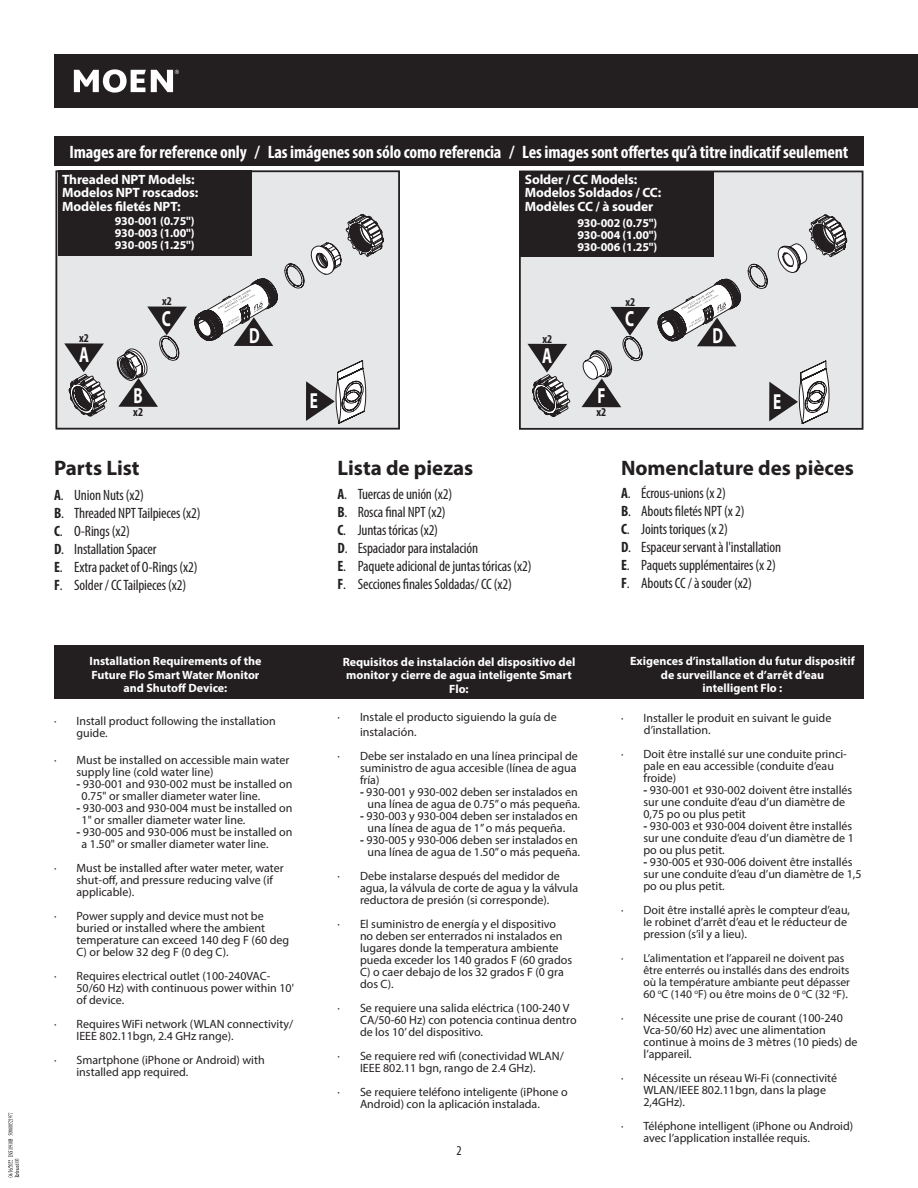
<style>
.page{position:relative;width:918px;height:1188px;background:#fff}
.page>*{position:absolute;margin:0;border:0;box-sizing:border-box;transform-origin:0 0}
.t1{font:700 21.9px "Myriad Pro";color:#fff;scale:.7 1}
.t2{font:700 21px "Myriad Pro";color:#231f20}
.t3{font:700 condensed 18px "Myriad Pro";letter-spacing:-.01em;color:#fff}
.t4{font:condensed 15px/18px "Myriad Pro";letter-spacing:-.01em;color:#231f20}
.t5{font:700 13.5px/13.5px "Myriad Pro";letter-spacing:-.01em;color:#fff}
.t6{font:condensed 13.5px "Myriad Pro";color:#231f20}
.t7{font:12px/12px "Myriad Pro";color:#231f20}
.t8{font:700 12px/13.5px "Myriad Pro";color:#fff;text-align:center}
.t9{font:700 condensed 12px "Myriad Pro";color:#231f20}
.t10{font:11.7px/12px "Myriad Pro";color:#231f20}
.s1{font-weight:700}
</style>
<div class="page">
<div style="left:54px;top:54px;width:864px;height:54px;background:#231f20"></div>
<svg style="left:74px;top:69px;width:105px;height:24px"></svg>
<svg style="left:56px;top:170px;width:344px;height:260px;background:#d0d0d2"></svg>
<svg style="left:64px;top:213px;width:321px;height:216px;background:#ceced0"></svg>
<div style="left:54px;top:645px;width:810px;height:54px;background:#231f20"></div>
<svg style="left:519px;top:171px;width:344px;height:259px;background:#d1d2d3"></svg>
<svg style="left:533px;top:416px;width:297px;height:13px;background:#c4c4c6"></svg>
<svg style="left:527px;top:344px;width:44px;height:73px"></svg>
<svg style="left:533px;top:257px;width:49px;height:159px;background:#c4c4c6"></svg>
<svg style="left:582px;top:213px;width:266px;height:211px;background:#d1d1d3"></svg>
<div style="left:58px;top:170px;width:194px;height:86px;background:#231f20"></div>
<div style="left:520px;top:171px;width:194px;height:86px;background:#231f20"></div>
<div style="left:54px;top:136px;width:810px;height:30px;background:#231f20"></div>
<svg style="left:8px;top:1113px;width:11px;height:64px"></svg>
<h3 class="t3" style="left:70px;top:140px;width:780px">Images are for reference only / Las imágenes son sólo como referencia / Les images sont offertes qu’à titre indicatif seulement</h3>
<p class="t5" style="left:62px;top:172px;width:138px">Threaded NPT Models:<br>Modelos NPT roscados:<br>Modèles filetés NPT:</p>
<p class="t5" style="left:525px;top:172px;width:138px">Solder / CC Models:<br>Modelos Soldados / CC:<br>Modèles CC / à souder</p>
<p class="t8" style="left:115px;top:215px;width:81px;line-height:12px;text-align:justify">930-001 (0.75")<br>930-003 (1.00")<br>930-005 (1.25")</p>
<p class="t8" style="left:577px;top:216px;width:81px;line-height:12px;text-align:justify">930-002 (0.75")<br>930-004 (1.00")<br>930-006 (1.25")</p>
<p class="t9" style="left:162px;top:294px;width:11px">x2</p>
<p class="t9" style="left:625px;top:294px;width:11px">x2</p>
<p class="t9" style="left:79px;top:331px;width:11px">x2</p>
<h1 class="t1" style="left:162px;top:304px;width:14px">C</h1>
<h1 class="t1" style="left:249px;top:321px;width:17px">D</h1>
<p class="t9" style="left:542px;top:331px;width:11px">x2</p>
<h1 class="t1" style="left:625px;top:304px;width:14px">C</h1>
<h1 class="t1" style="left:712px;top:322px;width:17px">D</h1>
<h1 class="t1" style="left:79px;top:341px;width:16px">A</h1>
<h1 class="t1" style="left:542px;top:341px;width:16px">A</h1>
<h1 class="t1" style="left:134px;top:381px;width:15px">B</h1>
<p class="t9" style="left:133px;top:404px;width:11px">x2</p>
<h1 class="t1" style="left:310px;top:387px;width:13px">E</h1>
<h1 class="t1" style="left:597px;top:381px;width:13px">F</h1>
<p class="t9" style="left:597px;top:405px;width:11px">x2</p>
<h1 class="t1" style="left:773px;top:387px;width:13px">E</h1>
<h2 class="t2" style="left:54px;top:454px;width:87px">Parts List</h2>
<p class="t4" style="left:54px;top:485px;width:148px"><span class="s1">A</span>. Union Nuts (x2)<br><span class="s1">B</span>. Threaded NPT Tailpieces (x2)<br><span class="s1">C</span>. O-Rings (x2)<br><span class="s1">D</span>. Installation Spacer<br><span class="s1">E</span>. Extra packet of O-Rings (x2)<br><span class="s1">F</span>. Solder / CC Tailpieces (x2)</p>
<h2 class="t2" style="left:338px;top:454px;width:137px">Lista de piezas</h2>
<p class="t4" style="left:338px;top:485px;width:196px"><span class="s1">A</span>. Tuercas de unión (x2)<br><span class="s1">B</span>. Rosca final NPT (x2)<br><span class="s1">C</span>. Juntas tóricas (x2)<br><span class="s1">D</span>. Espaciador para instalación<br><span class="s1">E</span>. Paquete adicional de juntas tóricas (x2)<br><span class="s1">F</span>. Secciones finales Soldadas/ CC (x2)</p>
<h2 class="t2" style="left:621px;top:454px;width:235px">Nomenclature des pièces</h2>
<p class="t4" style="left:621px;top:484px;width:162px"><span class="s1">A</span>. Écrous-unions (x 2)<br><span class="s1">B</span>. Abouts filetés NPT (x 2)<br><span class="s1">C</span>. Joints toriques (x 2)<br><span class="s1">D</span>. Espaceur servant à l'installation<br><span class="s1">E</span>. Paquets supplémentaires (x 2)<br><span class="s1">F</span>. Abouts CC / à souder (x2)</p>
<p class="t8" style="left:90px;top:654px;width:173px">Installation Requirements of the<br>Future Flo Smart Water Monitor and Shutoff Device:</p>
<p class="t7" style="left:77px;top:715px;width:201px;text-indent:-22px">· Install product following the installation guide.</p>
<p class="t7" style="left:77px;top:754px;width:214px;text-indent:-22px">· Must be installed on accessible main water supply line (cold water line)</p>
<p class="t7" style="left:82px;top:778px;width:212px;text-indent:-5px"><span class="s1">-</span> 930-001 and 930-002 must be installed on<br>0.75" or smaller diameter water line.</p>
<p class="t7" style="left:82px;top:802px;width:212px;text-indent:-5px"><span class="s1">-</span> 930-003 and 930-004 must be installed on<br>1" or smaller diameter water line.</p>
<p class="t7" style="left:82px;top:826px;width:212px;text-indent:-5px"><span class="s1">-</span> 930-005 and 930-006 must be installed on a 1.50" or smaller diameter water line.</p>
<p class="t7" style="left:77px;top:862px;width:209px;text-indent:-22px">· Must be installed after water meter, water shut-off, and pressure reducing valve (if applicable).</p>
<p class="t7" style="left:77px;top:910px;width:214px;text-indent:-22px">· Power supply and device must not be buried or installed where the ambient temperature can exceed 140 deg F (60 deg C) or below 32 deg F (0 deg C).</p>
<p class="t7" style="left:77px;top:970px;width:219px;text-indent:-22px">· Requires electrical outlet (100-240VAC-<br>50/60 Hz) with continuous power within 10' of device.</p>
<p class="t7" style="left:77px;top:1018px;width:218px;text-indent:-22px">· Requires WiFi network (WLAN connectivity/<br>IEEE 802.11bgn, 2.4 GHz range).</p>
<p class="t7" style="left:77px;top:1054px;width:190px;text-indent:-22px">· Smartphone (iPhone or Android) with installed app required.</p>
<p class="t8" style="left:343px;top:655px;width:234px">Requisitos de instalación del dispositivo del monitor y cierre de agua inteligente Smart<br>Flo:</p>
<p class="t7" style="left:360px;top:710px;width:198px;line-height:15px;text-indent:-22px">· Instale el producto siguiendo la guía de instalación.</p>
<p class="t7" style="left:360px;top:750px;width:219px;text-align:justify;text-indent:-22px">· Debe ser instalado en una línea principal de suministro de agua accesible (línea de agua fría)</p>
<p class="t7" style="left:360px;top:786px;width:222px;text-align:right"><span class="s1">-</span> 930-001 y 930-002 deben ser instalados en una línea de agua de 0.75” o más pequeña.</p>
<p class="t7" style="left:360px;top:810px;width:219px;text-align:center"><span class="s1">-</span> 930-003 y 930-004 deben ser instalados en una línea de agua de 1” o más pequeña.</p>
<p class="t7" style="left:360px;top:834px;width:222px;text-align:right"><span class="s1">-</span> 930-005 y 930-006 deben ser instalados en una línea de agua de 1.50” o más pequeña.</p>
<p class="t7" style="left:360px;top:870px;width:220px;text-indent:-22px">· Debe instalarse después del medidor de agua, la válvula de corte de agua y la válvula reductora de presión (si corresponde).</p>
<p class="t7" style="left:360px;top:918px;width:214px;text-indent:-22px">· El suministro de energía y el dispositivo no deben ser enterrados ni instalados en lugares donde la temperatura ambiente pueda exceder los 140 grados F (60 grados C) o caer debajo de los 32 grados F (0 gra dos C).</p>
<p class="t7" style="left:360px;top:1002px;width:218px;text-indent:-22px">· Se requiere una salida eléctrica (100-240 V<br>CA/50-60 Hz) con potencia continua dentro de los 10’ del dispositivo.</p>
<p class="t7" style="left:338px;top:1050px;width:228px;text-align:center">· Se requiere red wifi (conectividad WLAN/<br>IEEE 802.11 bgn, rango de 2.4 GHz).</p>
<p class="t7" style="left:338px;top:1086px;width:232px;text-align:center">· Se requiere teléfono inteligente (iPhone o<br>Android) con la aplicación instalada.</p>
<p class="t6" style="left:456px;top:1142px;width:7px">2</p>
<p class="t8" style="left:630px;top:654px;width:226px">Exigences d’installation du futur dispositif de surveillance et d’arrêt d’eau<br>intelligent Flo :</p>
<p class="t7" style="left:644px;top:712px;width:189px;text-indent:-23px">· Installer le produit en suivant le guide d’installation.</p>
<p class="t7" style="left:644px;top:748px;width:205px;text-indent:-22px">· Doit être installé sur une conduite princi&shy;pale en eau accessible (conduite d’eau froide)</p>
<p class="t7" style="left:644px;top:784px;width:210px"><span class="s1">-</span> 930-001 et 930-002 doivent être installés sur une conduite d’eau d’un diamètre de<br>0,75 po ou plus petit</p>
<p class="t7" style="left:644px;top:820px;width:212px"><span class="s1">-</span> 930-003 et 930-004 doivent être installés sur une conduite d’eau d’un diamètre de 1 po ou plus petit.</p>
<p class="t7" style="left:644px;top:856px;width:220px"><span class="s1">-</span> 930-005 et 930-006 doivent être installés sur une conduite d’eau d’un diamètre de 1,5 po ou plus petit.</p>
<p class="t7" style="left:644px;top:904px;width:208px;text-indent:-22px">· Doit être installé après le compteur d’eau, le robinet d’arrêt d’eau et le réducteur de pression (s’il y a lieu).</p>
<p class="t10" style="left:643px;top:952px;width:208px;text-indent:-22px">· L’alimentation et l’appareil ne doivent pas être enterrés ou installés dans des endroits où la température ambiante peut dépasser 60 <sup>o</sup>C (140 <sup>o</sup>F) ou être moins de 0 <sup>o</sup>C (32 <sup>o</sup>F).</p>
<p class="t7" style="left:643px;top:1012px;width:216px;text-indent:-22px">· Nécessite une prise de courant (100-240<br>Vca-50/60 Hz) avec une alimentation continue à moins de 3 mètres (10 pieds) de l’appareil.</p>
<p class="t7" style="left:643px;top:1072px;width:195px;text-indent:-22px">· Nécessite un réseau Wi-Fi (connectivité<br>WLAN/IEEE 802.11bgn, dans la plage<br>2,4GHz).</p>
<p class="t7" style="left:644px;top:1120px;width:211px;text-indent:-22px">· Téléphone intelligent (iPhone ou Android) avec l’application installée requis.</p>
</div>
